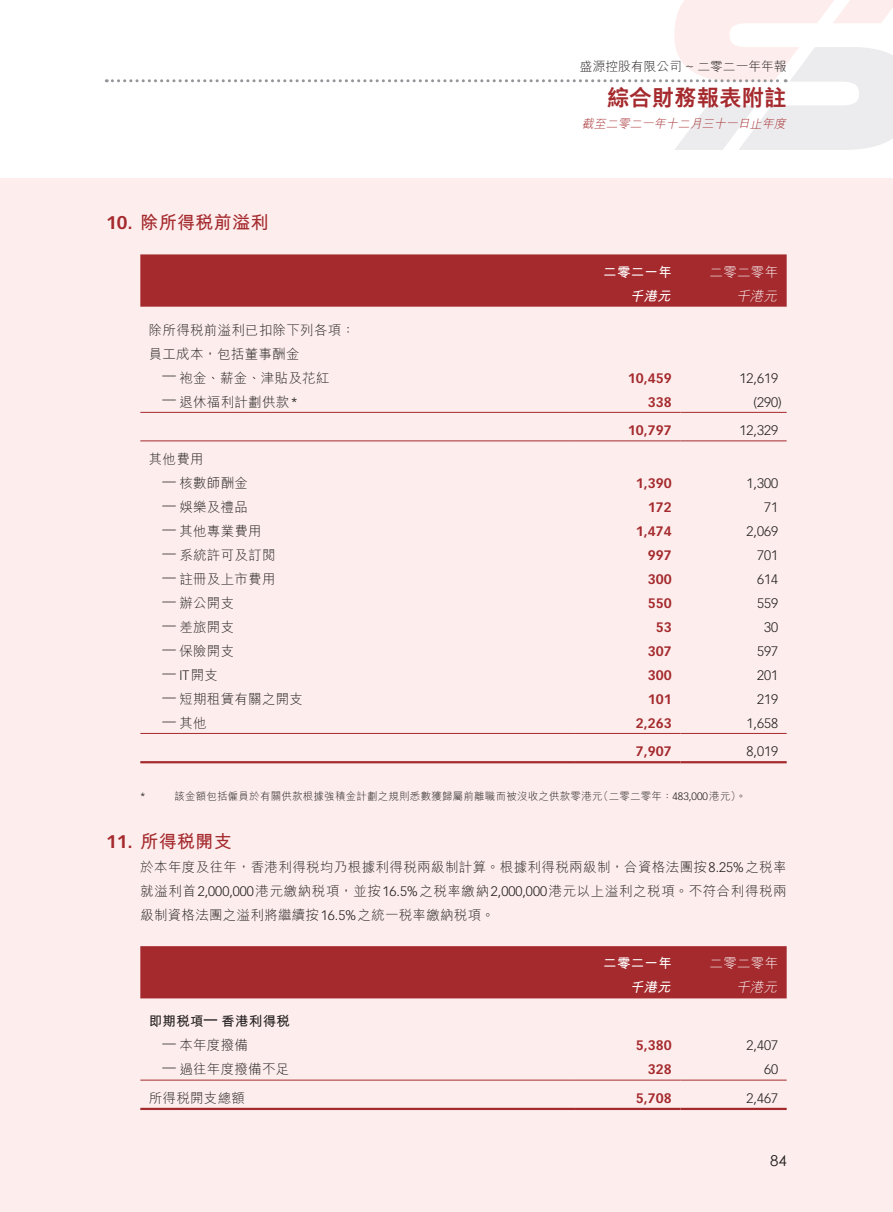
<style>
.page{position:relative;width:893px;height:1212px;background:#fff}
.page>*{position:absolute;margin:0;border:0;box-sizing:border-box;transform-origin:0 0}
.t1{font:800 22.5px "M Hei HK";color:#a52a2e}
.t2{font:700 18px "M Hei HK";letter-spacing:.02em;color:#a52a2e}
.t3{font:15px "Century Gothic";color:#231f20}
.t4{font:300 13.5px/24px "M Hei HK";letter-spacing:.02em;color:#231f20}
.t5{font:300 13.5px "Vectora LT Std";color:#231f20}
.t6{font:700 13.5px "Vectora LT Std";color:#a52a2e}
.t7{font:300 13.5px "M Hei HK";letter-spacing:.02em;color:#fff}
.t8{font:700 13.5px "M Hei HK";letter-spacing:.02em;color:#fff}
.t9{font:700 13.5px "M Hei HK";letter-spacing:.02em;color:#231f20}
.t10{font:italic 300 13.5px "M Hei HK";color:#fff}
.t11{font:italic 700 13.5px "M Hei HK";color:#fff}
.t12{font:700 13.5px "Vectora LT Std";color:#231f20}
.t13{font:300 12.75px "M Hei HK";color:#231f20}
.t14{font:italic 300 12px "M Hei HK";color:#a52a2e}
.t15{font:300 10.5px "M Hei HK";letter-spacing:.02em;color:#231f20}
.t16{font:300 10.5px "Vectora LT Std";color:#231f20}
.s1{font-family:"Vectora LT Std"}
.s2{font-family:"M Hei HK"}
</style>
<div class="page">
<div style="left:0;top:179px;width:893px;height:1033px;background:#fdeeed"></div>
<svg style="left:106px;top:0;width:787px;height:150px"></svg>
<div style="left:140px;top:254px;width:647px;height:53px;background:#a52a2e"></div>
<hr style="left:140px;top:412px;width:434px;height:1px;background:#a52a2e">
<hr style="left:574px;top:412px;width:106px;height:1px;background:#a52a2e">
<hr style="left:680px;top:412px;width:107px;height:1px;background:#a52a2e">
<hr style="left:140px;top:440px;width:434px;height:1px;background:#a52a2e">
<hr style="left:574px;top:440px;width:106px;height:1px;background:#a52a2e">
<hr style="left:680px;top:440px;width:107px;height:1px;background:#a52a2e">
<hr style="left:140px;top:733px;width:434px;height:1px;background:#a52a2e">
<hr style="left:574px;top:733px;width:106px;height:1px;background:#a52a2e">
<hr style="left:680px;top:733px;width:107px;height:1px;background:#a52a2e">
<hr style="left:140px;top:761px;width:434px;height:2px;background:#a52a2e">
<hr style="left:574px;top:761px;width:106px;height:2px;background:#a52a2e">
<hr style="left:680px;top:761px;width:107px;height:2px;background:#a52a2e">
<div style="left:140px;top:946px;width:647px;height:52px;background:#a52a2e"></div>
<hr style="left:140px;top:1080px;width:434px;height:1px;background:#a52a2e">
<hr style="left:574px;top:1080px;width:106px;height:1px;background:#a52a2e">
<hr style="left:680px;top:1080px;width:107px;height:1px;background:#a52a2e">
<hr style="left:140px;top:1108px;width:434px;height:2px;background:#a52a2e">
<hr style="left:574px;top:1108px;width:106px;height:2px;background:#a52a2e">
<hr style="left:680px;top:1108px;width:107px;height:2px;background:#a52a2e">
<p class="t13" style="left:580px;top:60px;width:208px">盛源控股有限公司 ~ 二零二一年年報</p>
<h1 class="t1" style="left:607px;top:87px;width:181px">綜合財務報表附註</h1>
<p class="t14" style="left:582px;top:117px;width:208px">截至二零二一年十二月三十一日止年度</p>
<h2 class="t2" style="left:106px;top:209px;width:164px"><span class="s1">10.</span> 除所得稅前溢利</h2>
<p class="t8" style="left:603px;top:262px;width:70px">二零二一年</p>
<p class="t7" style="left:710px;top:265px;width:70px">二零二零年</p>
<p class="t11" style="left:630px;top:286px;width:46px">千港元</p>
<p class="t10" style="left:736px;top:289px;width:45px">千港元</p>
<p class="t4" style="left:149px;top:317px;width:208px">除所得稅前溢利已扣除下列各項：員工成本，包括董事酬金</p>
<p class="t4" style="left:179px;top:365px;width:152px">袍金、薪金、津貼及花紅</p>
<p class="t5" style="left:162px;top:368px;width:15px">—</p>
<p class="t6" style="left:628px;top:369px;width:45px">10,459</p>
<p class="t5" style="left:740px;top:370px;width:40px">12,619</p>
<p class="t4" style="left:179px;top:389px;width:120px">退休福利計劃供款<span class="s1">*</span></p>
<p class="t5" style="left:162px;top:392px;width:15px">—</p>
<p class="t6" style="left:648px;top:393px;width:25px">338</p>
<p class="t5" style="left:754px;top:394px;width:30px">)290(</p>
<p class="t6" style="left:628px;top:422px;width:45px">10,797</p>
<p class="t5" style="left:739px;top:422px;width:40px">12,329</p>
<p class="t4" style="left:149px;top:446px;width:56px">其他費用</p>
<p class="t4" style="left:179px;top:470px;width:70px">核數師酬金</p>
<p class="t5" style="left:162px;top:473px;width:15px">—</p>
<p class="t6" style="left:636px;top:474px;width:37px">1,390</p>
<p class="t5" style="left:747px;top:475px;width:33px">1,300</p>
<p class="t4" style="left:179px;top:494px;width:70px">娛樂及禮品</p>
<p class="t5" style="left:162px;top:497px;width:15px">—</p>
<p class="t6" style="left:648px;top:499px;width:25px">172</p>
<p class="t5" style="left:764px;top:499px;width:16px">71</p>
<p class="t4" style="left:179px;top:518px;width:84px">其他專業費用</p>
<p class="t5" style="left:162px;top:521px;width:15px">—</p>
<p class="t6" style="left:636px;top:523px;width:37px">1,474</p>
<p class="t5" style="left:747px;top:523px;width:33px">2,069</p>
<p class="t4" style="left:179px;top:542px;width:98px">系統許可及訂閱</p>
<p class="t5" style="left:162px;top:545px;width:15px">—</p>
<p class="t6" style="left:648px;top:547px;width:25px">997</p>
<p class="t5" style="left:757px;top:547px;width:23px">701</p>
<p class="t4" style="left:179px;top:566px;width:98px">註冊及上市費用</p>
<p class="t5" style="left:162px;top:569px;width:15px">—</p>
<p class="t6" style="left:648px;top:571px;width:25px">300</p>
<p class="t5" style="left:757px;top:571px;width:23px">614</p>
<p class="t4" style="left:179px;top:590px;width:56px">辦公開支</p>
<p class="t5" style="left:162px;top:593px;width:15px">—</p>
<p class="t6" style="left:648px;top:595px;width:25px">550</p>
<p class="t5" style="left:757px;top:595px;width:23px">559</p>
<p class="t4" style="left:179px;top:614px;width:56px">差旅開支</p>
<p class="t5" style="left:162px;top:617px;width:15px">—</p>
<p class="t6" style="left:656px;top:619px;width:17px">53</p>
<p class="t5" style="left:764px;top:619px;width:16px">30</p>
<p class="t4" style="left:179px;top:638px;width:56px">保險開支</p>
<p class="t5" style="left:162px;top:641px;width:15px">—</p>
<p class="t6" style="left:648px;top:643px;width:25px">307</p>
<p class="t5" style="left:757px;top:643px;width:23px">597</p>
<p class="t5" style="left:179px;top:667px;width:40px">IT<span class="s2">開支</span></p>
<p class="t5" style="left:162px;top:665px;width:15px">—</p>
<p class="t6" style="left:648px;top:667px;width:25px">300</p>
<p class="t5" style="left:757px;top:667px;width:23px">201</p>
<p class="t4" style="left:179px;top:686px;width:125px">短期租賃有關之開支</p>
<p class="t5" style="left:162px;top:689px;width:15px">—</p>
<p class="t6" style="left:648px;top:691px;width:25px">101</p>
<p class="t5" style="left:757px;top:691px;width:23px">219</p>
<p class="t4" style="left:179px;top:710px;width:29px">其他</p>
<p class="t5" style="left:162px;top:713px;width:15px">—</p>
<p class="t6" style="left:636px;top:715px;width:37px">2,263</p>
<p class="t5" style="left:747px;top:715px;width:33px">1,658</p>
<p class="t6" style="left:636px;top:743px;width:37px">7,907</p>
<p class="t15" style="left:598px;top:791px;width:150px">（二零二零年：<span class="s1">483,000</span>港元。(</p>
<p class="t5" style="left:747px;top:743px;width:33px">8,019</p>
<p class="t15" style="left:174px;top:791px;width:430px">該金額包括僱員於有關供款根據強積金計劃之規則悉數獲歸屬前離職而被沒收之供款零港元</p>
<p class="t16" style="left:140px;top:791px;width:7px">*</p>
<h2 class="t2" style="left:106px;top:829px;width:127px"><span class="s1">11.</span> 所得稅開支</h2>
<p class="t4" style="left:140px;top:855px;width:648px;text-align:justify">於本年度及往年，香港利得稅均乃根據利得稅兩級制計算。根據利得稅兩級制，合資格法團按<span class="s1">8.25%</span>之稅率就溢利首<span class="s1">2,000,000</span>港元繳納稅項，並按<span class="s1">16.5%</span>之稅率繳納<span class="s1">2,000,000</span>港元以上溢利之稅項。不符合利得稅兩級制資格法團之溢利將繼續按<span class="s1">16.5%</span>之統一稅率繳納稅項。</p>
<p class="t7" style="left:710px;top:956px;width:70px">二零二零年</p>
<p class="t8" style="left:603px;top:954px;width:70px">二零二一年</p>
<p class="t9" style="left:149px;top:1011px;width:56px">即期稅項</p>
<p class="t9" style="left:221px;top:1011px;width:70px">香港利得稅</p>
<p class="t12" style="left:204px;top:1011px;width:15px">—</p>
<p class="t4" style="left:179px;top:1033px;width:70px">本年度撥備</p>
<p class="t5" style="left:162px;top:1035px;width:15px">—</p>
<p class="t4" style="left:179px;top:1057px;width:111px">過往年度撥備不足</p>
<p class="t5" style="left:162px;top:1059px;width:15px">—</p>
<p class="t4" style="left:149px;top:1085px;width:98px">所得稅開支總額</p>
<p class="t11" style="left:630px;top:978px;width:46px">千港元</p>
<p class="t10" style="left:736px;top:980px;width:45px">千港元</p>
<p class="t6" style="left:636px;top:1037px;width:37px">5,380</p>
<p class="t5" style="left:747px;top:1038px;width:33px">2,407</p>
<p class="t6" style="left:648px;top:1061px;width:25px">328</p>
<p class="t5" style="left:764px;top:1062px;width:16px">60</p>
<p class="t6" style="left:636px;top:1090px;width:37px">5,708</p>
<p class="t5" style="left:747px;top:1090px;width:33px">2,467</p>
<p class="t3" style="left:770px;top:1150px;width:18px">84</p>
</div>
